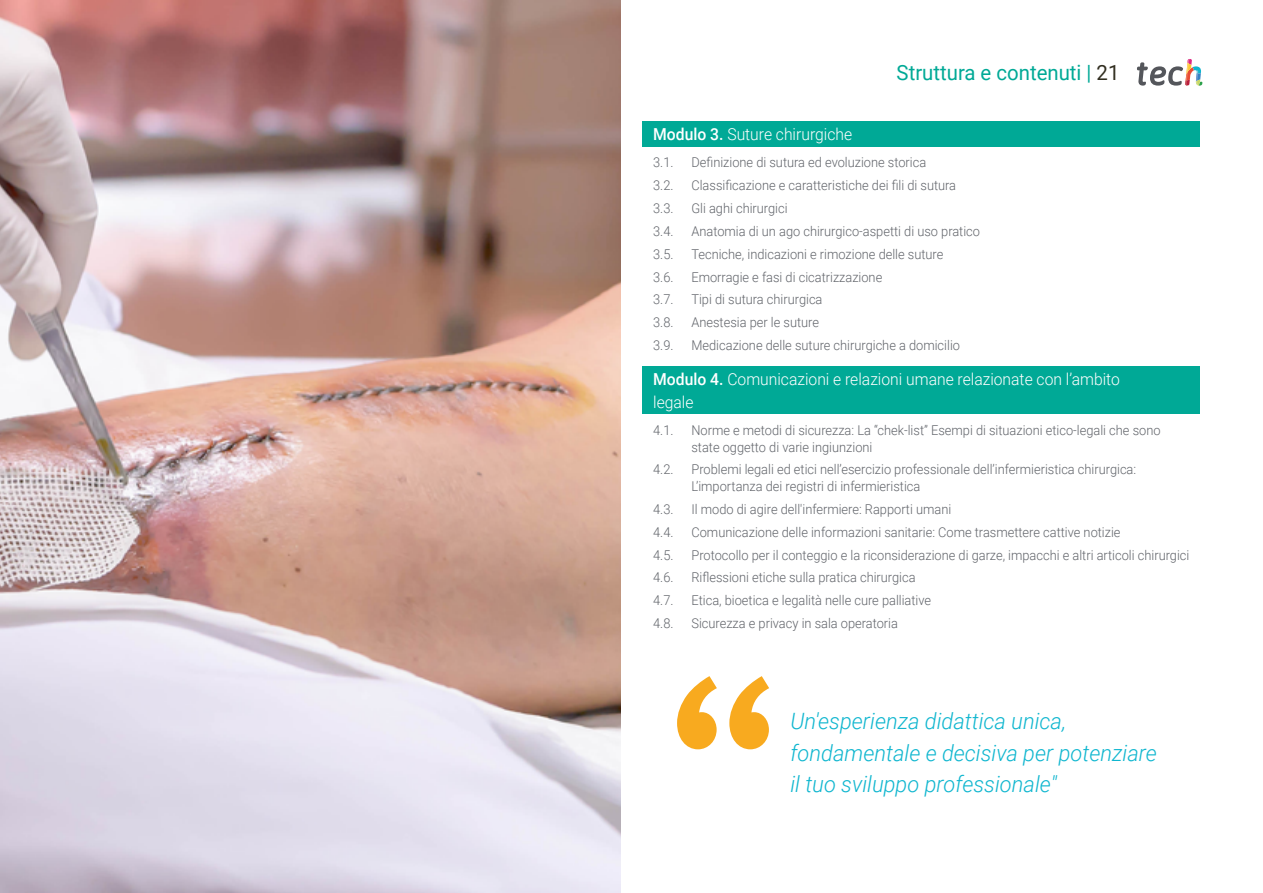
<style>
.page{position:relative;width:1263px;height:893px;background:#fff}
.page>*{position:absolute;margin:0;border:0;box-sizing:border-box;transform-origin:0 0}
.t1{font:italic 300 22.5px/31.5px "Roboto";color:#0fb6cf}
.t2{font:21px "Roboto";color:#00a996}
.t3{font:300 16.5px/22.5px "Roboto";color:#fff;scale:.95 1}
.t4{font:300 13.5px/16.5px "Roboto";color:#61646a;scale:.95 1}
.s1{color:#312e20}
.s2{font-weight:500}
</style>
<div class="page">
<img style="left:0;top:0;width:621px;height:893px">
<svg style="left:1137px;top:59px;width:65px;height:27px"></svg>
<svg style="left:677px;top:676px;width:92px;height:73px"></svg>
<div style="left:642px;top:121px;width:557px;height:25px;background:#00a996"></div>
<div style="left:642px;top:367px;width:557px;height:47px;background:#00a996"></div>
<h2 class="t2" style="left:897px;top:57px;width:224px">Struttura e contenuti | <span class="s1">21</span></h2>
<p class="t3" style="left:653px;top:122px;width:211px"><span class="s2">Modulo 3.</span> Suture chirurgiche</p>
<p class="t4" style="left:653px;top:154px;width:23px">3.1.</p>
<p class="t4" style="left:691px;top:154px;width:249px">Definizione di sutura ed evoluzione storica</p>
<p class="t4" style="left:653px;top:176px;width:23px">3.2.</p>
<p class="t4" style="left:691px;top:176px;width:280px">Classificazione e caratteristiche dei fili di sutura</p>
<p class="t4" style="left:653px;top:199px;width:23px">3.3.</p>
<p class="t4" style="left:691px;top:199px;width:103px">Gli aghi chirurgici</p>
<p class="t4" style="left:653px;top:222px;width:23px">3.4.</p>
<p class="t4" style="left:691px;top:222px;width:305px">Anatomia di un ago chirurgico-aspetti di uso pratico</p>
<p class="t4" style="left:653px;top:245px;width:23px">3.5.</p>
<p class="t4" style="left:691px;top:245px;width:267px">Tecniche, indicazioni e rimozione delle suture</p>
<p class="t4" style="left:653px;top:268px;width:23px">3.6.</p>
<p class="t4" style="left:691px;top:268px;width:202px">Emorragie e fasi di cicatrizzazione</p>
<p class="t4" style="left:653px;top:291px;width:23px">3.7.</p>
<p class="t4" style="left:691px;top:291px;width:139px">Tipi di sutura chirurgica</p>
<p class="t4" style="left:653px;top:314px;width:23px">3.8.</p>
<p class="t4" style="left:691px;top:314px;width:136px">Anestesia per le suture</p>
<p class="t4" style="left:653px;top:337px;width:23px">3.9.</p>
<p class="t4" style="left:691px;top:337px;width:284px">Medicazione delle suture chirurgiche a domicilio</p>
<p class="t3" style="left:653px;top:368px;width:493px"><span class="s2">Modulo 4.</span> Comunicazioni e relazioni umane relazionate con l’ambito legale</p>
<p class="t4" style="left:653px;top:421px;width:23px">4.1.</p>
<p class="t4" style="left:691px;top:421px;width:495px">Norme e metodi di sicurezza: La “chek-list” Esempi di situazioni etico-legali che sono state oggetto di varie ingiunzioni</p>
<p class="t4" style="left:653px;top:461px;width:23px">4.2.</p>
<p class="t4" style="left:691px;top:461px;width:470px">Problemi legali ed etici nell’esercizio professionale dell’infermieristica chirurgica:<br>L’importanza dei registri di infermieristica</p>
<p class="t4" style="left:653px;top:500px;width:23px">4.3.</p>
<p class="t4" style="left:691px;top:500px;width:275px">Il modo di agire dell'infermiere: Rapporti umani</p>
<p class="t4" style="left:653px;top:523px;width:23px">4.4.</p>
<p class="t4" style="left:691px;top:523px;width:453px">Comunicazione delle informazioni sanitarie: Come trasmettere cattive notizie</p>
<p class="t4" style="left:653px;top:546px;width:23px">4.5.</p>
<p class="t4" style="left:691px;top:546px;width:526px">Protocollo per il conteggio e la riconsiderazione di garze, impacchi e altri articoli chirurgici</p>
<p class="t4" style="left:653px;top:569px;width:23px">4.6.</p>
<p class="t4" style="left:691px;top:569px;width:237px">Riflessioni etiche sulla pratica chirurgica</p>
<p class="t4" style="left:653px;top:592px;width:23px">4.7.</p>
<p class="t4" style="left:691px;top:592px;width:254px">Etica, bioetica e legalità nelle cure palliative</p>
<p class="t4" style="left:653px;top:615px;width:23px">4.8.</p>
<p class="t4" style="left:691px;top:615px;width:219px">Sicurezza e privacy in sala operatoria</p>
<h1 class="t1" style="left:790px;top:704px;width:368px">Un'esperienza didattica unica, fondamentale e decisiva per potenziare il tuo sviluppo professionale"</h1>
</div>
